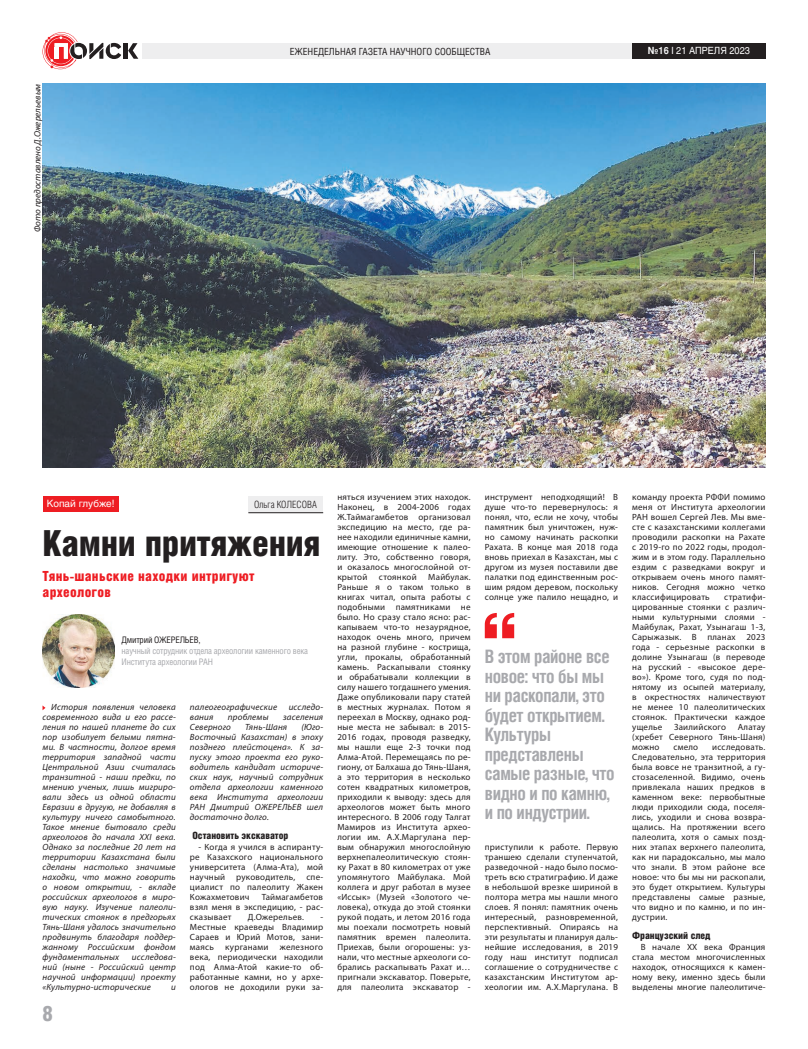
<style>
.page{position:relative;width:808px;height:1049px;background:#fff}
.page>*{position:absolute;margin:0;border:0;box-sizing:border-box;transform-origin:0 0}
.t1{font:36px "Helios Cond Black C";letter-spacing:-.01em;color:#231f20}
.t2{font:21.1px "Helios Cond Black C";color:#a8a9ad}
.t3{font:700 18.5px/19.5px "Helios Cond C";letter-spacing:-.02em;color:#a8a9ad;scale:.96 1}
.t4{font:14px/16px "Helios Cond Black C";letter-spacing:.02em;color:#ee1d23}
.t5{font:10px "Helios Cond Black C";letter-spacing:-.005em;color:#231f20}
.t6{font:10px "Helios Cond Light C";color:#231f20}
.t7{font:10px "Helios C";color:#fff}
.t8{font:9.8px "Helios Cond C";color:#231f20}
.t9{font:9.8px "Helios C";color:#fff;scale:.93 1}
.t10{font:9px/10px "Myriad Pro";letter-spacing:.025em;color:#231f20;text-align:justify}
.t11{font:italic 9px/10px "Myriad Pro";letter-spacing:.02em;color:#231f20;text-align:justify}
.t12{font:9px/11px "Helios Cond C";letter-spacing:-.02em;color:#a8a9ad}
.t13{font:italic 9px "Myriad Pro";color:#231f20}
.t14{font:9px "Helios Cond C";letter-spacing:-.02em;color:#231f20}
.s1{font-weight:700}
.s2{font-weight:700;color:#f2f3f4}
</style>
<div class="page">
<hr style="left:124px;top:43px;width:4px;height:16px;background:#231f20">
<svg style="left:128px;top:43px;width:10px;height:16px"></svg>
<svg style="left:43px;top:32px;width:78px;height:37px"></svg>
<div style="left:142px;top:43px;width:496px;height:16px;background:#eeeeef"></div>
<div style="left:632px;top:43px;width:133px;height:16px;background:#231f20"></div>
<svg style="left:485px;top:613px;width:29px;height:25px"></svg>
<div style="left:248px;top:496px;width:75px;height:17px;background:#eeeeef"></div>
<hr style="left:248px;top:512px;width:75px;height:1px;background:#231f20">
<div style="left:43px;top:496px;width:75px;height:16px;background:#ee1d23"></div>
<img style="left:43px;top:615px;width:72px;height:72px">
<img style="left:43px;top:84px;width:722px;height:383px">
<p class="t13" style="left:32px;top:232px;width:150px;rotate:-90deg">Фото предоставлено Д.Ожерельевым</p>
<p class="t8" style="left:290px;top:45px;width:202px">ЕЖЕНЕДЕЛЬНАЯ ГАЗЕТА НАУЧНОГО СООБЩЕСТВА</p>
<p class="t9" style="left:648px;top:45px;width:111px"><span class="s1">№</span><span class="s2">16</span> I 21 АПРЕЛЯ 2023</p>
<p class="t7" style="left:47px;top:498px;width:69px">Копай глубже!</p>
<p class="t6" style="left:254px;top:499px;width:64px">Ольга КОЛЕСОВА</p>
<h1 class="t1" style="left:43px;top:523px;width:280px">Камни притяжения</h1>
<h3 class="t4" style="left:43px;top:568px;width:213px">Тянь-шаньские находки интригуют археологов</h3>
<p class="t14" style="left:122px;top:635px;width:81px">Дмитрий ОЖЕРЕЛЬЕВ,</p>
<p class="t12" style="left:122px;top:646px;width:188px">научный сотрудник отдела археологии каменного века<br>Института археологии РАН</p>
<p class="t11" style="left:190px;top:702px;width:89px">палеогеографические</p>
<p class="t11" style="left:289px;top:702px;width:36px">исследо-</p>
<p class="t11" style="left:190px;top:712px;width:25px">вания</p>
<p class="t11" style="left:228px;top:712px;width:42px">проблемы</p>
<p class="t11" style="left:283px;top:712px;width:42px">заселения</p>
<p class="t11" style="left:190px;top:722px;width:42px">Северного</p>
<p class="t11" style="left:245px;top:722px;width:44px">Тянь-Шаня</p>
<p class="t11" style="left:43px;top:702px;width:135px;text-indent:9px">История появления человека современного вида и его рассе&shy;ления по нашей планете до сих пор изобилует белыми пятна&shy;ми. В частности, долгое время территория западной части Центральной Азии считалась транзитной - наши предки, по мнению ученых, лишь мигриро&shy;вали здесь из одной области Евразии в другую, не добавляя в культуру ничего самобытного.<br>Такое мнение бытовало среди археологов до начала XXI века.<br>Однако за последние 20 лет на территории Казахстана были сделаны настолько значимые находки, что можно говорить о новом открытии, - вкладе российских археологов в миро&shy;вую науку. Изучение палеоли&shy;тических стоянок в предгорьях Тянь-Шаня удалось значительно продвинуть благодаря поддер&shy;жанному Российским фондом фундаментальных</p>
<p class="t11" style="left:190px;top:722px;width:135px;text-indent:111px">(Юго-Восточный Казахстан) в эпоху позднего плейстоцена». К за&shy;пуску этого проекта его руко&shy;водитель кандидат историче&shy;ских наук, научный сотрудник отдела археологии каменного века Института археологии РАН Дмитрий ОЖЕРЕЛЬЕВ шел достаточно долго.</p>
<p class="t5" style="left:192px;top:830px;width:97px">Остановить экскаватор</p>
<p class="t10" style="left:190px;top:842px;width:135px;text-indent:9px">- Когда я учился в аспиранту&shy;ре Казахского национального университета (Алма-Ата), мой научный руководитель, спе&shy;циалист по палеолиту Жакен Кожахметович</p>
<p class="t10" style="left:190px;top:892px;width:135px;text-indent:72px">Таймагамбетов взял меня в экспедицию, - рас&shy;сказывает</p>
<p class="t10" style="left:248px;top:912px;width:58px">Д.Ожерельев.</p>
<p class="t10" style="left:190px;top:912px;width:135px;text-indent:130px">- Местные краеведы Владимир Сараев и Юрий Мотов, зани&shy;маясь</p>
<p class="t10" style="left:190px;top:942px;width:135px;text-indent:90px">железного века, периодически находили под Алма-Атой какие-то об&shy;работанные камни, но у архе&shy;ологов не доходили руки за-</p>
<p class="t10" style="left:225px;top:942px;width:45px">курганами</p>
<p class="t11" style="left:43px;top:952px;width:135px;text-indent:89px">исследова&shy;ний (ныне - Российский центр научной информации) проекту «Культурно-исторические</p>
<p class="t11" style="left:171px;top:982px;width:6px">и</p>
<h2 class="t2" style="left:43px;top:1001px;width:12px">8</h2>
<p class="t10" style="left:337px;top:492px;width:135px">няться изучением этих находок.<br>Наконец, в 2004-2006 годах Ж.Таймагамбетов организовал экспедицию на место, где ра&shy;нее находили единичные камни, имеющие отношение к палео&shy;литу. Это, собственно говоря, и оказалось многослойной от&shy;крытой</p>
<p class="t10" style="left:337px;top:572px;width:135px;text-indent:91px">Майбулак.<br>Раньше я о таком только в книгах читал, опыта работы с подобными памятниками не было. Но сразу стало ясно: рас&shy;капываем что-то незаурядное, находок очень много, причем на разной глубине - кострища, угли, прокалы, обработанный камень. Раскапывали стоянку и обрабатывали коллекции в силу нашего тогдашнего умения.<br>Даже опубликовали пару статей в местных журналах. Потом я переехал в Москву, однако род&shy;ные места не забывал: в 2015- 2016 годах, проводя разведку, мы нашли еще 2-3 точки под Алма-Атой. Перемещаясь по ре&shy;гиону, от Балхаша до Тянь-Шаня, а это территория в несколько сотен квадратных километров, приходили к выводу: здесь для археологов может быть много интересного. В 2006 году Талгат Мамиров из Института архео&shy;логии им. А.Х.Маргулана пер&shy;вым обнаружил многослойную верхнепалеолитическую стоян&shy;ку Рахат в 80 километрах от уже упомянутого Майбулака. Мой коллега и друг работал в музее «Иссык» (Музей «Золотого че&shy;ловека), откуда до этой стоянки рукой подать, и летом 2016 года мы поехали посмотреть новый памятник времен палеолита.<br>Приехав, были огорошены: уз&shy;нали, что местные археологи со&shy;брались раскапывать Рахат и… пригнали экскаватор. Поверьте, для палеолита экскаватор -</p>
<p class="t10" style="left:379px;top:572px;width:39px">стоянкой</p>
<p class="t10" style="left:485px;top:492px;width:135px">инструмент неподходящий! В душе что-то перевернулось: я понял, что, если не хочу, чтобы памятник был уничтожен, нуж&shy;но самому начинать раскопки Рахата. В конце мая 2018 года вновь приехал в Казахстан, мы с другом из музея поставили две палатки под единственным рос&shy;шим рядом деревом, поскольку солнце уже палило нещадно, и</p>
<h3 class="t3" style="left:485px;top:646px;width:137px">В этом районе все новое: что бы мы ни раскопали, это будет открытием.<br>Культуры представлены самые разные, что видно и по камню, и по индустрии.</h3>
<p class="t10" style="left:485px;top:842px;width:135px">приступили к работе. Первую траншею сделали ступенчатой, разведочной - надо было посмо&shy;треть всю стратиграфию. И даже в небольшой врезке шириной в полтора метра мы нашли много слоев. Я понял: памятник очень интересный, разновременной, перспективный. Опираясь на эти результаты и планируя даль&shy;нейшие исследования, в 2019 году наш институт подписал соглашение о сотрудничестве с казахстанским Институтом ар&shy;хеологии им. А.Х.Маргулана. В</p>
<p class="t10" style="left:632px;top:492px;width:135px">команду проекта РФФИ помимо меня от Института археологии РАН вошел Сергей Лев. Мы вме&shy;сте с казахстанскими коллегами проводили раскопки на Рахате с 2019-го по 2022 годы, продол&shy;жим и в этом году. Параллельно ездим с разведками вокруг и открываем очень много памят&shy;ников. Сегодня можно четко классифицировать</p>
<p class="t10" style="left:632px;top:592px;width:135px;text-indent:92px">стратифи&shy;цированные стоянки с различ&shy;ными культурными слоями - Майбулак, Рахат, Узынагаш 1-3, Сарыжазык. В планах 2023 года - серьезные раскопки в долине Узынагаш (в переводе на русский - «высокое дере&shy;во»). Кроме того, судя по под&shy;нятому из осыпей материалу, в окрестностях наличествуют не менее 10 палеолитических стоянок. Практически каждое ущелье</p>
<p class="t10" style="left:674px;top:722px;width:53px">Заилийского</p>
<p class="t10" style="left:632px;top:722px;width:135px;text-indent:105px">Алатау (хребет Северного Тянь-Шаня) можно</p>
<p class="t10" style="left:632px;top:742px;width:135px;text-indent:80px">исследовать.<br>Следовательно, эта территория была вовсе не транзитной, а гу&shy;стозаселенной. Видимо, очень привлекала наших предков в каменном веке: первобытные люди приходили сюда, поселя&shy;лись, уходили и снова возвра&shy;щались. На протяжении всего палеолита, хотя о самых позд&shy;них этапах верхнего палеолита, как ни парадоксально, мы мало что знали. В этом районе все новое: что бы мы ни раскопали, это будет открытием. Культуры представлены самые разные, что видно и по камню, и по ин&shy;дустрии.</p>
<p class="t5" style="left:632px;top:930px;width:80px">Французский след</p>
<p class="t10" style="left:632px;top:942px;width:135px;text-indent:9px">В начале XX века Франция стала местом многочисленных находок, относящихся к камен&shy;ному веку, именно здесь были выделены многие палеолитиче-</p>
<p class="t10" style="left:673px;top:742px;width:26px">смело</p>
</div>
